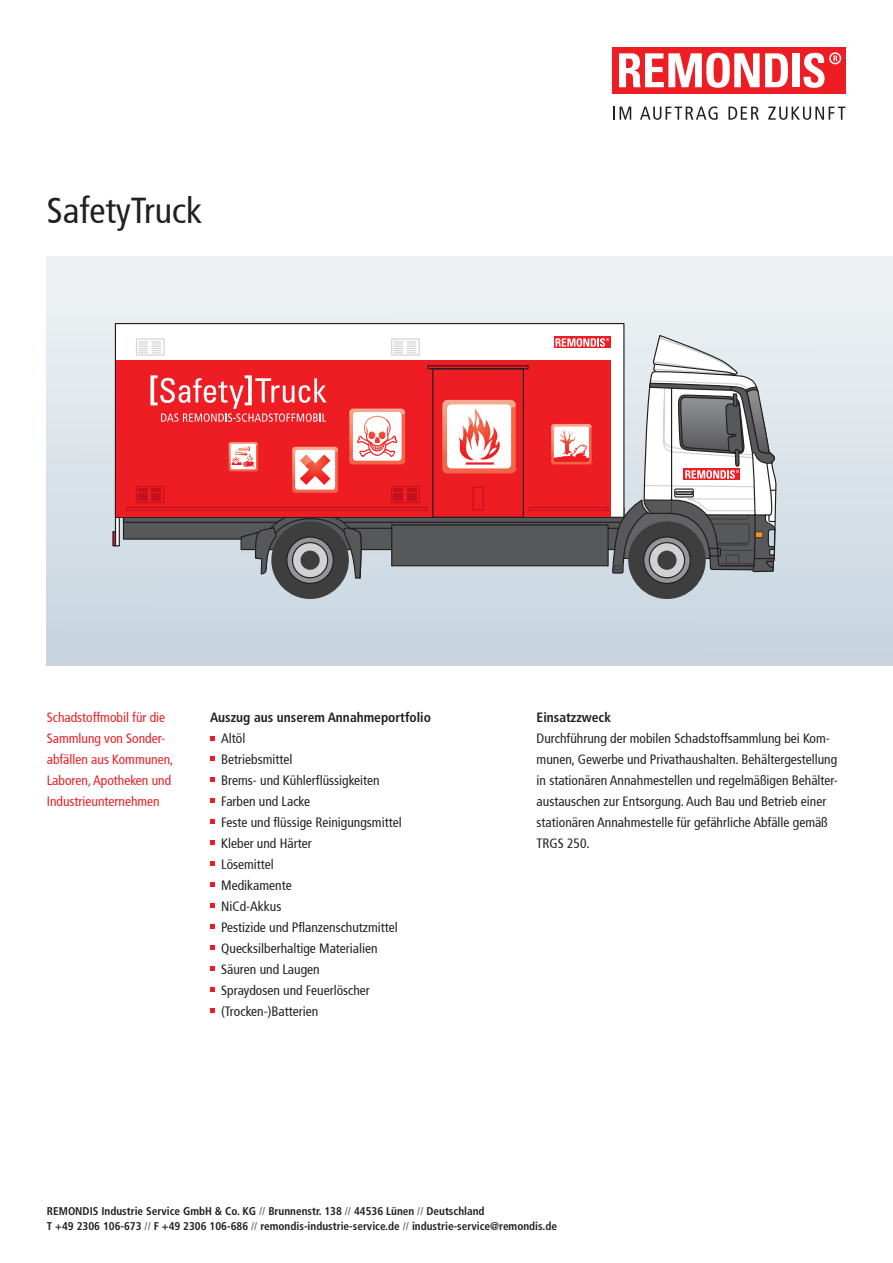
<style>
.page{position:relative;width:893px;height:1263px;background:#fff}
.page>*{position:absolute;margin:0;border:0;box-sizing:border-box;transform-origin:0 0}
.t1{font:condensed 36px "Frutiger";color:#231f20}
.t2{font:condensed 13.5px/21px "Frutiger 57";color:#231f20}
.t3{font:condensed 13.5px/21px "Frutiger";color:#ee1d23}
.t4{font:700 condensed 13.5px "Frutiger";color:#231f20}
.t5{font:700 condensed 11.25px/15px "Frutiger";color:#231f20}
.s1{color:#6c6d70}
</style>
<div class="page">
<div style="left:47px;top:257px;width:846px;height:408px;background:linear-gradient(to bottom,#eef1f3,#c8d5e0)"></div>
<div style="left:612px;top:47px;width:234px;height:47px;background:#ee1d23"></div>
<svg style="left:829px;top:52px;width:12px;height:12px"></svg>
<svg style="left:831px;top:54px;width:9px;height:9px"></svg>
<svg style="left:833px;top:56px;width:4px;height:5px"></svg>
<svg style="left:619px;top:53px;width:169px;height:35px"></svg>
<div style="left:792px;top:53px;width:8px;height:34px;background:#fff"></div>
<svg style="left:803px;top:53px;width:22px;height:35px"></svg>
<svg style="left:613px;top:107px;width:18px;height:13px"></svg>
<svg style="left:640px;top:106px;width:77px;height:14px"></svg>
<svg style="left:728px;top:107px;width:31px;height:13px"></svg>
<svg style="left:768px;top:107px;width:77px;height:13px"></svg>
<svg style="left:210px;top:819px;width:5px;height:5px"></svg>
<svg style="left:210px;top:756px;width:5px;height:5px"></svg>
<svg style="left:210px;top:736px;width:5px;height:4px"></svg>
<svg style="left:210px;top:777px;width:5px;height:5px"></svg>
<svg style="left:210px;top:798px;width:5px;height:5px"></svg>
<div style="left:271px;top:521px;width:78px;height:78px;background:#3e3e3f;border-radius:50%"></div>
<hr style="left:116px;top:517px;width:3px;height:29px;background:#fff">
<div style="left:115px;top:517px;width:5px;height:29px;border:1px solid #231f20"></div>
<div style="left:112px;top:531px;width:4px;height:15px;border:1px solid #231f20"></div>
<div style="left:628px;top:521px;width:78px;height:78px;background:#3e3e3f;border-radius:50%"></div>
<div style="left:115px;top:324px;width:509px;height:193px;background:#fff"></div>
<svg style="left:122px;top:336px;width:654px;height:244px"></svg>
<svg style="left:210px;top:924px;width:5px;height:5px"></svg>
<svg style="left:210px;top:861px;width:5px;height:5px"></svg>
<svg style="left:210px;top:840px;width:5px;height:5px"></svg>
<svg style="left:210px;top:882px;width:5px;height:5px"></svg>
<svg style="left:210px;top:903px;width:5px;height:5px"></svg>
<svg style="left:210px;top:966px;width:5px;height:5px"></svg>
<svg style="left:210px;top:945px;width:5px;height:5px"></svg>
<svg style="left:210px;top:987px;width:5px;height:5px"></svg>
<svg style="left:210px;top:1008px;width:5px;height:5px"></svg>
<h1 class="t1" style="left:47px;top:190px;width:157px">SafetyTruck</h1>
<p class="t3" style="left:47px;top:707px;width:128px">Schadstoffmobil für die<br>Sammlung von Sonder&shy;abfällen aus Kommunen,<br>Laboren, Apotheken und<br>Industrieunternehmen</p>
<p class="t4" style="left:210px;top:709px;width:222px">Auszug aus unserem Annahmeportfolio</p>
<p class="t2" style="left:221px;top:728px;width:182px">Altöl<br>Betriebsmittel<br>Brems- und Kühlerflüssigkeiten<br>Farben und Lacke<br>Feste und flüssige Reinigungsmittel<br>Kleber und Härter<br>Lösemittel<br>Medikamente<br>NiCd-Akkus<br>Pestizide und Pflanzenschutzmittel<br>Quecksilberhaltige Materialien<br>Säuren und Laugen<br>Spraydosen und Feuerlöscher (Trocken-)Batterien</p>
<p class="t4" style="left:537px;top:709px;width:76px">Einsatzzweck</p>
<p class="t2" style="left:537px;top:728px;width:303px">Durchführung der mobilen Schadstoffsammlung bei Kom&shy;munen, Gewerbe und Privathaushalten. Behältergestellung in stationären Annahmestellen und regelmäßigen Behälter&shy;austauschen zur Entsorgung. Auch Bau und Betrieb einer stationären Annahmestelle für gefährliche Abfälle gemäß TRGS 250.</p>
<p class="t5" style="left:47px;top:1203px;width:511px">REMONDIS Industrie Service GmbH &amp; Co. KG <span class="s1">//</span> Brunnenstr. 138 <span class="s1">//</span> 44536 Lünen <span class="s1">//</span> Deutschland<br>T +49 2306 106-673 <span class="s1">//</span> F +49 2306 106-686 <span class="s1">//</span> remondis-industrie-service.de <span class="s1">//</span> industrie-service@remondis.de</p>
</div>
